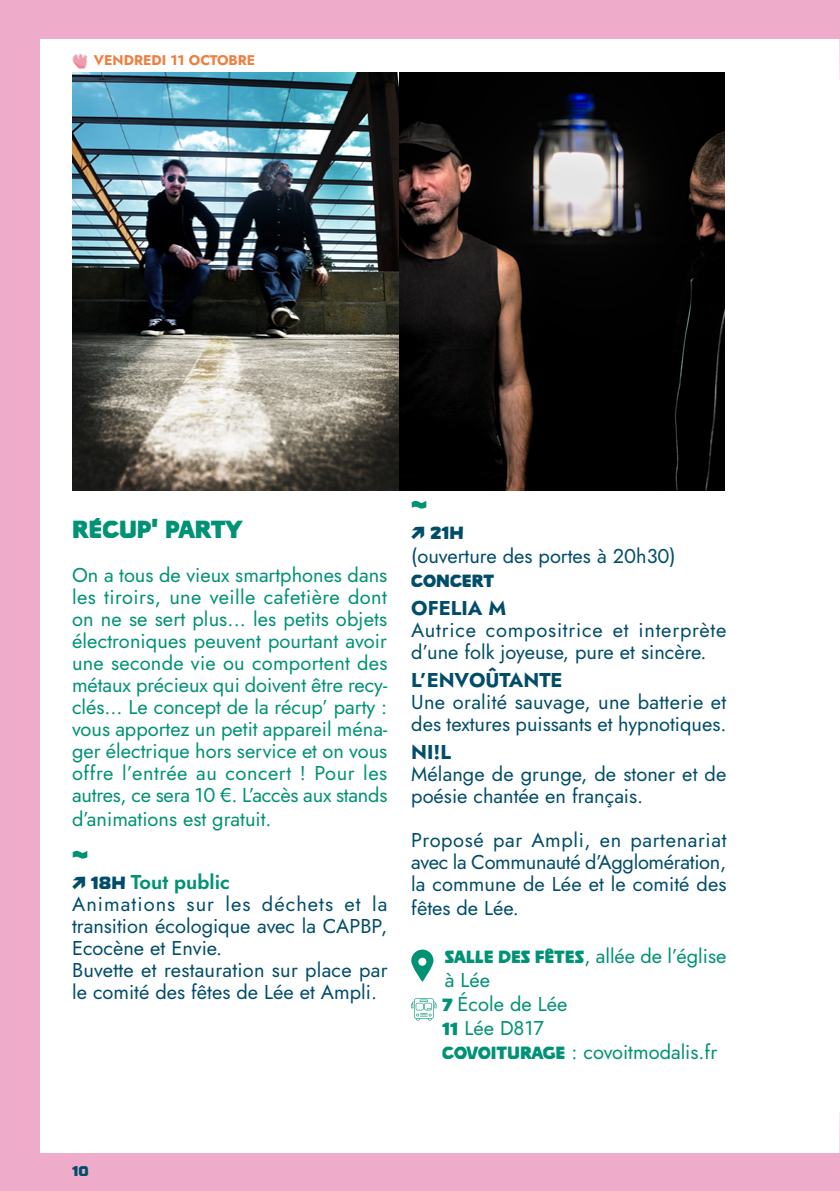
<style>
.page{position:relative;width:840px;height:1191px;background:#fff}
.page>*{position:absolute;margin:0;border:0;box-sizing:border-box;transform-origin:0 0}
.t1{font:500 32px "Poleno";color:#009275}
.t2{font:500 28px "Poleno";color:#009275}
.t3{font:20px/22px "Jost";color:#009275;text-align:justify}
.t4{font:20px/22px "Jost";color:#004d6a}
.t5{font:20px/22px "Jost";letter-spacing:.04em;color:#004d6a}
.t6{font:700 20px "Jost";color:#004d6a}
.t7{font:500 20px "Poleno";color:#004d6a}
.t8{font:500 16px "Poleno";color:#004d6a}
.t9{font:700 14px "Jost";color:#ee7f40}
.s1{font-family:"Poleno";font-weight:500}
.s2{font-weight:600;color:#009275}
</style>
<div class="page">
<div style="left:0;top:0;width:839px;height:1191px;background:#efabca"></div>
<div style="left:41px;top:40px;width:798px;height:1113px;background:#fff"></div>
<svg style="left:411px;top:949px;width:22px;height:33px"></svg>
<svg style="left:411px;top:998px;width:25px;height:22px"></svg>
<img style="left:72px;top:72px;width:652px;height:418px">
<img style="left:72px;top:53px;width:16px;height:16px">
<svg style="left:839px;top:1112px;width:1px;height:43px"></svg>
<svg style="left:839px;top:37px;width:1px;height:43px"></svg>
<p class="t9" style="left:94px;top:50px;width:163px">VENDREDI 11 OCTOBRE</p>
<h2 class="t2" style="left:72px;top:514px;width:172px">RÉCUP’ PARTY</h2>
<p class="t3" style="left:72px;top:564px;width:317px">On a tous de vieux smartphones dans les tiroirs, une veille cafetière dont on ne se sert plus... les petits objets électroniques peuvent pourtant avoir une seconde vie ou comportent des métaux précieux qui doivent être recy&shy;clés... Le concept de la récup’ party : vous apportez un petit appareil ména&shy;ger électrique hors service et on vous offre l’entrée au concert ! Pour les autres, ce sera 10 €. L’accès aux stands</p>
<p class="t3" style="left:72px;top:808px;width:201px">d’animations est gratuit.</p>
<h1 class="t1" style="left:72px;top:837px;width:18px">~</h1>
<p class="t4" style="left:72px;top:870px;width:317px"><span class="s1">↗ 18H</span> <span class="s2">Tout public<br></span>Animations sur les déchets et la transition écologique avec la CAPBP,<br>Ecocène et Envie.<br>Buvette et restauration sur place par le comité des fêtes de Lée et Ampli.</p>
<h1 class="t1" style="left:411px;top:487px;width:18px">~</h1>
<p class="t7" style="left:411px;top:521px;width:54px">↗ 21H</p>
<p class="t4" style="left:411px;top:545px;width:266px">(ouverture des portes à 20h30)</p>
<p class="t7" style="left:411px;top:569px;width:84px">CONCERT</p>
<p class="t6" style="left:411px;top:593px;width:97px">OFELIA M</p>
<p class="t5" style="left:411px;top:619px;width:316px">Autrice compositrice et interprète d’une folk joyeuse, pure et sincère.</p>
<p class="t6" style="left:411px;top:665px;width:153px">L’ENVOÛTANTE</p>
<p class="t4" style="left:411px;top:691px;width:316px">Une oralité sauvage, une batterie et des textures puissants et hypnotiques.</p>
<p class="t6" style="left:411px;top:737px;width:41px">NI!L</p>
<p class="t4" style="left:411px;top:763px;width:316px">Mélange de grunge, de stoner et de poésie chantée en français.</p>
<p class="t4" style="left:411px;top:829px;width:316px;text-align:justify">Proposé par Ampli, en partenariat avec la Communauté d’Agglomération, la commune de Lée et le comité des</p>
<p class="t4" style="left:411px;top:897px;width:109px">fêtes de Lée.</p>
<p class="t3" style="left:442px;top:944px;width:286px;line-height:24px;text-align:left"><span class="s1">SALLE DES FÊTES</span>, allée de l’église à Lée<br><span class="s1">7</span> École de Lée<br><span class="s1">11</span> Lée D817<br><span class="s1">COVOITURAGE</span> : covoitmodalis.fr</p>
<p class="t8" style="left:72px;top:1162px;width:18px">10</p>
</div>
